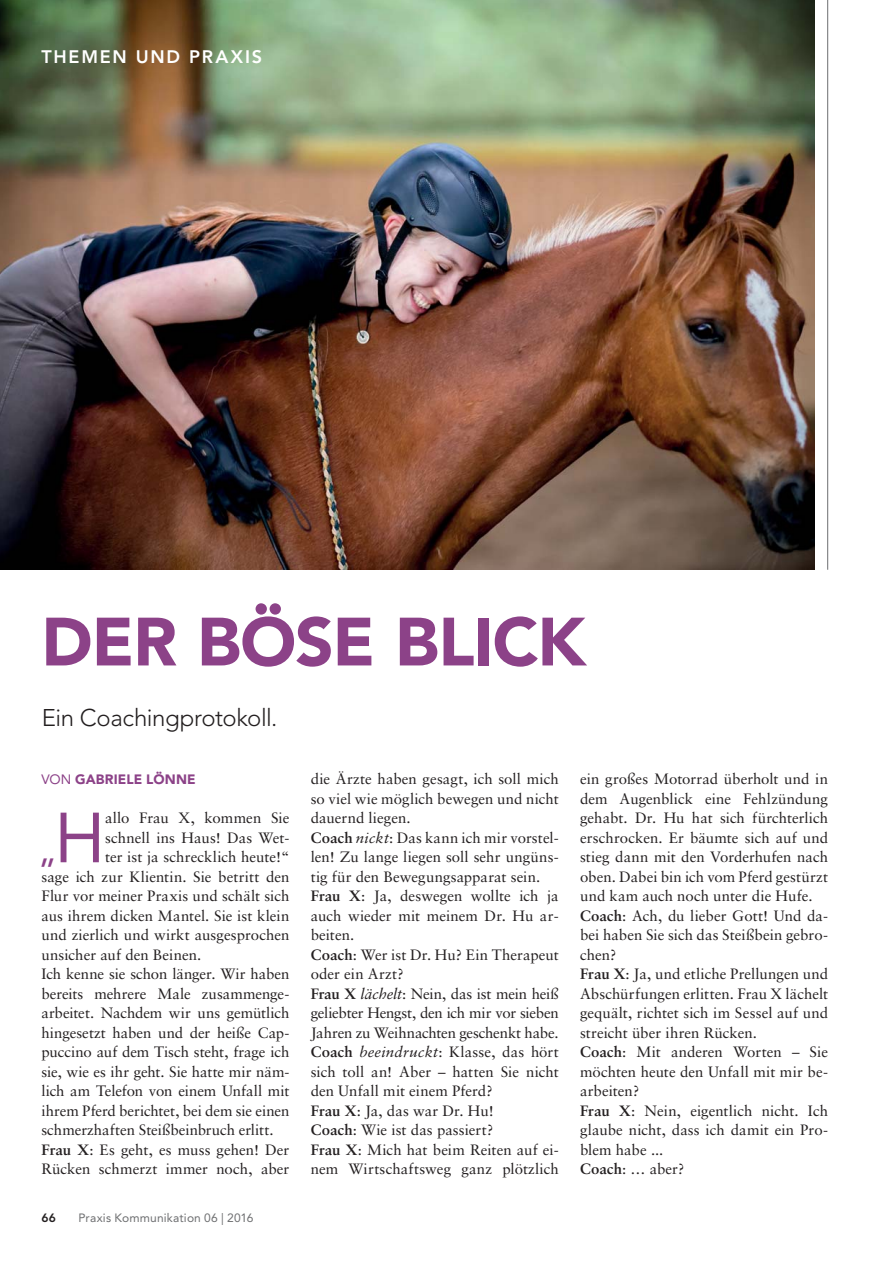
<style>
.page{position:relative;width:892px;height:1262px;background:#fff}
.page>*{position:absolute;margin:0;border:0;box-sizing:border-box;transform-origin:0 0}
.t1{font:900 67.5px "Avenir LT Std";letter-spacing:-.015em;color:#8c4288}
.t2{font:35.1px "Avenir LT Std";color:#8c4288}
.t3{font:300 24px "Avenir LT Std";letter-spacing:-.02em;color:#231f20}
.t4{font:800 18px "Avenir LT Std";letter-spacing:.1em;color:#fff}
.t5{font:15px/19.5px "Sabon LT Std";color:#231f20}
.t6{font:900 13.5px "Avenir LT Std";letter-spacing:.01em;color:#8c4288}
.t7{font:12px "Avenir LT Std";letter-spacing:.015em;color:#6d6e70}
.t8{font:800 12px "Avenir LT Std";color:#231f20}
.s1{font-weight:400}
.s2{font-size:70.05px}
.s3{font-weight:700}
.s4{font-family:"Sabon";font-style:italic}
</style>
<div class="page">
<img style="left:0;top:0;width:815px;height:570px">
<hr style="left:827px;top:0;width:1px;height:570px;background:#6d6e70">
<p class="t4" style="left:41px;top:48px;width:222px">THEMEN UND PRAXIS</p>
<h1 class="t1" style="left:41px;top:609px;width:546px">DER BÖSE BLICK</h1>
<h3 class="t3" style="left:42px;top:706px;width:237px">Ein Coachingprotokoll.</h3>
<p class="t6" style="left:41px;top:773px;width:156px"><span class="s1">VON</span> GABRIELE LÖNNE</p>
<h2 class="t2" style="left:38px;top:833px;width:68px">„<span class="s2">H</span></h2>
<p class="t5" style="left:105px;top:809px;width:186px">allo Frau X, kommen Sie</p>
<p class="t5" style="left:105px;top:829px;width:186px">schnell ins Haus! Das Wet-</p>
<p class="t5" style="left:105px;top:848px;width:186px">ter ist ja schrecklich heute!“</p>
<p class="t5" style="left:41px;top:868px;width:249px">sage ich zur Klientin. Sie betritt den</p>
<p class="t5" style="left:41px;top:887px;width:250px">Flur vor meiner Praxis und schält sich</p>
<p class="t5" style="left:41px;top:907px;width:249px">aus ihrem dicken Mantel. Sie ist klein</p>
<p class="t5" style="left:41px;top:926px;width:249px">und zierlich und wirkt ausgesprochen</p>
<p class="t5" style="left:41px;top:946px;width:161px">unsicher auf den Beinen.</p>
<p class="t5" style="left:41px;top:965px;width:250px">Ich kenne sie schon länger. Wir haben</p>
<p class="t5" style="left:41px;top:985px;width:250px">bereits mehrere Male zusammenge-</p>
<p class="t5" style="left:41px;top:1004px;width:249px">arbeitet. Nachdem wir uns gemütlich</p>
<p class="t5" style="left:41px;top:1024px;width:250px">hingesetzt haben und der heiße Cap-</p>
<p class="t5" style="left:41px;top:1043px;width:249px">puccino auf dem Tisch steht, frage ich</p>
<p class="t5" style="left:41px;top:1063px;width:250px">sie, wie es ihr geht. Sie hatte mir näm-</p>
<p class="t5" style="left:41px;top:1082px;width:250px">lich am Telefon von einem Unfall mit</p>
<p class="t5" style="left:41px;top:1102px;width:249px">ihrem Pferd berichtet, bei dem sie einen</p>
<p class="t5" style="left:41px;top:1121px;width:234px">schmerzhaften Steißbeinbruch erlitt.</p>
<p class="t5" style="left:41px;top:1141px;width:250px"><span class="s3">Frau X</span>: Es geht, es muss gehen! Der</p>
<p class="t5" style="left:41px;top:1160px;width:250px">Rücken schmerzt immer noch, aber</p>
<p class="t8" style="left:41px;top:1212px;width:16px">66</p>
<p class="t7" style="left:78px;top:1212px;width:177px">Praxis Kommunikation 06 | 2016</p>
<p class="t5" style="left:311px;top:770px;width:250px">die Ärzte haben gesagt, ich soll mich so viel wie möglich bewegen und nicht dauernd liegen.<br><span class="s3">Coach</span> <span class="s4">nickt</span>: Das kann ich mir vorstel&shy;len! Zu lange liegen soll sehr ungüns&shy;tig für den Bewegungsapparat sein.<br><span class="s3">Frau X</span>: Ja, deswegen wollte ich ja auch wieder mit meinem Dr. Hu ar&shy;beiten.<br><span class="s3">Coach</span>: Wer ist Dr. Hu? Ein Therapeut oder ein Arzt?<br><span class="s3">Frau X</span> <span class="s4">lächelt</span>: Nein, das ist mein heiß geliebter Hengst, den ich mir vor sieben<br>Jahren zu Weihnachten geschenkt habe.<br><span class="s3">Coach</span> <span class="s4">beeindruckt</span>: Klasse, das hört sich toll an! Aber – hatten Sie nicht den Unfall mit einem Pferd?<br><span class="s3">Frau X</span>: Ja, das war Dr. Hu!<br><span class="s3">Coach</span>: Wie ist das passiert?<br><span class="s3">Frau X</span>: Mich hat beim Reiten auf ei&shy;nem Wirtschaftsweg ganz plötzlich</p>
<p class="t5" style="left:580px;top:770px;width:250px">ein großes Motorrad überholt und in dem Augenblick eine Fehlzündung gehabt. Dr. Hu hat sich fürchterlich erschrocken. Er bäumte sich auf und stieg dann mit den Vorderhufen nach oben. Dabei bin ich vom Pferd gestürzt und kam auch noch unter die Hufe.<br><span class="s3">Coach</span>: Ach, du lieber Gott! Und da&shy;bei haben Sie sich das Steißbein gebro&shy;chen?<br><span class="s3">Frau X</span>: Ja, und etliche Prellungen und<br>Abschürfungen erlitten. Frau X lächelt gequält, richtet sich im Sessel auf und streicht über ihren Rücken.<br><span class="s3">Coach</span>: Mit anderen Worten – Sie möchten heute den Unfall mit mir be&shy;arbeiten?<br><span class="s3">Frau X</span>: Nein, eigentlich nicht. Ich glaube nicht, dass ich damit ein Pro&shy;blem habe ...<br><span class="s3">Coach</span>: … aber?</p>
</div>
